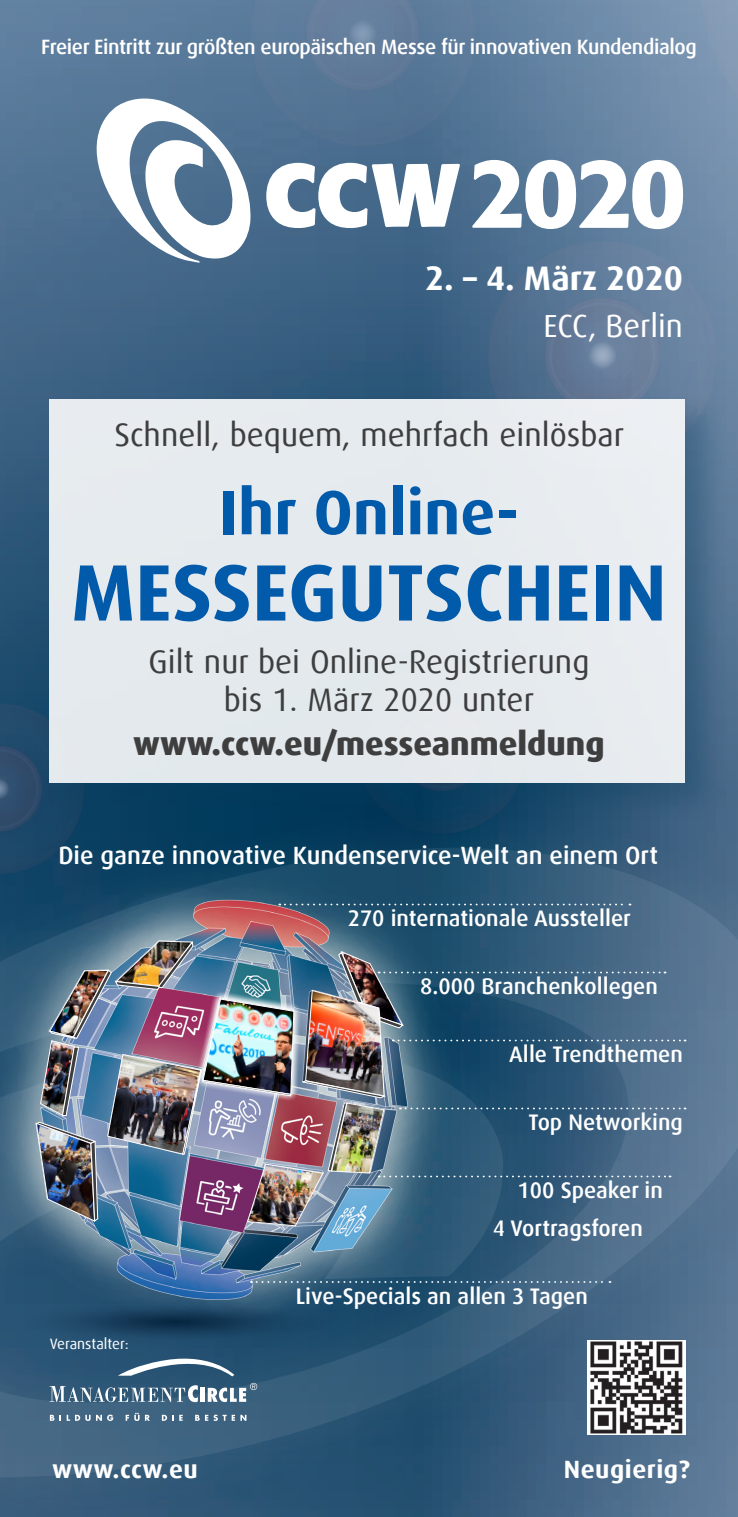
<style>
.page{position:relative;width:738px;height:1517px;background:#fff}
.page>*{position:absolute;margin:0;border:0;box-sizing:border-box;transform-origin:0 0}
.t1{font:700 80px "Dax Offc";color:#015aaa}
.t2{font:700 62.5px "Dax Offc";color:#015aaa}
.t3{font:700 34px "Dax Offc";color:#fff}
.t4{font:32.5px/37.5px "Dax Offc";color:#3e3e3f}
.t5{font:800 32.5px "Dax Offc";color:#3e3e3f}
.t6{font:32px "Dax Offc";color:#fff}
.t7{font:500 25px "Dax Offc";color:#fff}
.t8{font:700 25px "Dax Offc";letter-spacing:.02em;color:#fff}
.t9{font:500 22.5px/37.5px "Dax Offc";color:#fff}
.t10{font:500 20.75px "Dax Offc";letter-spacing:-.02em;color:#fff}
.t11{font:15px "Dax Offc";color:#fff}
</style>
<div class="page">
<img style="left:0;top:0;width:737px;height:705px">
<img style="left:0;top:1364px;width:737px;height:153px">
<svg style="left:471px;top:160px;width:212px;height:69px"></svg>
<svg style="left:266px;top:163px;width:193px;height:65px"></svg>
<svg style="left:85px;top:91px;width:166px;height:173px"></svg>
<img style="left:0;top:705px;width:737px;height:659px">
<svg style="left:279px;top:903px;width:351px;height:2px"></svg>
<img style="left:35px;top:940px;width:650px;height:286px">
<svg style="left:251px;top:1281px;width:359px;height:2px"></svg>
<div style="left:44px;top:392px;width:681px;height:431px;background:#093f60;opacity:.35"></div>
<div style="left:50px;top:399px;width:634px;height:383px;background:#e5eaee"></div>
<hr style="left:200px;top:1387px;width:4px;height:14px;background:#fff">
<svg style="left:207px;top:1382px;width:50px;height:20px"></svg>
<svg style="left:50px;top:1385px;width:148px;height:17px;background:#68859c"></svg>
<svg style="left:118px;top:1348px;width:116px;height:28px;background:#4b6f8a"></svg>
<svg style="left:50px;top:1414px;width:4px;height:6px"></svg>
<svg style="left:67px;top:1414px;width:23px;height:7px"></svg>
<svg style="left:96px;top:1414px;width:17px;height:7px"></svg>
<svg style="left:125px;top:1412px;width:14px;height:9px"></svg>
<svg style="left:145px;top:1414px;width:5px;height:6px"></svg>
<svg style="left:162px;top:1414px;width:20px;height:6px"></svg>
<svg style="left:195px;top:1414px;width:4px;height:6px"></svg>
<svg style="left:205px;top:1414px;width:41px;height:7px"></svg>
<img style="left:587px;top:1340px;width:97px;height:94px">
<p class="t10" style="left:41px;top:33px;width:656px">Freier Eintritt zur größten europäischen Messe für innovativen Kundendialog</p>
<h3 class="t3" style="left:425px;top:257px;width:259px">2. – 4. März 2020</h3>
<h3 class="t6" style="left:543px;top:305px;width:141px">ECC, Berlin</h3>
<h3 class="t4" style="left:114px;top:416px;width:511px">Schnell, bequem, mehrfach einlösbar</h3>
<h2 class="t2" style="left:219px;top:472px;width:300px">Ihr Online-</h2>
<h1 class="t1" style="left:71px;top:541px;width:596px">MESSEGUTSCHEIN</h1>
<h3 class="t4" style="left:223px;top:643px;width:367px;text-indent:-75px">Gilt nur bei Online-Registrierung bis 1. März 2020 unter</h3>
<h3 class="t5" style="left:133px;top:723px;width:472px">www.ccw.eu/messeanmeldung</h3>
<p class="t7" style="left:58px;top:839px;width:600px">Die ganze innovative Kundenservice-Welt an einem Ort</p>
<p class="t9" style="left:347px;top:900px;width:284px">270 internationale Aussteller</p>
<p class="t9" style="left:420px;top:968px;width:239px">8.000 Branchenkollegen</p>
<p class="t9" style="left:509px;top:1036px;width:175px">Alle Trendthemen</p>
<p class="t9" style="left:528px;top:1104px;width:156px">Top Networking</p>
<p class="t9" style="left:492px;top:1172px;width:171px;text-indent:25px">100 Speaker in<br>4 Vortragsforen</p>
<p class="t11" style="left:50px;top:1334px;width:81px">Veranstalter:</p>
<p class="t9" style="left:295px;top:1277px;width:293px">Live-Specials an allen 3 Tagen</p>
<p class="t8" style="left:52px;top:1453px;width:147px">www.ccw.eu</p>
<p class="t8" style="left:563px;top:1453px;width:127px">Neugierig?</p>
</div>
